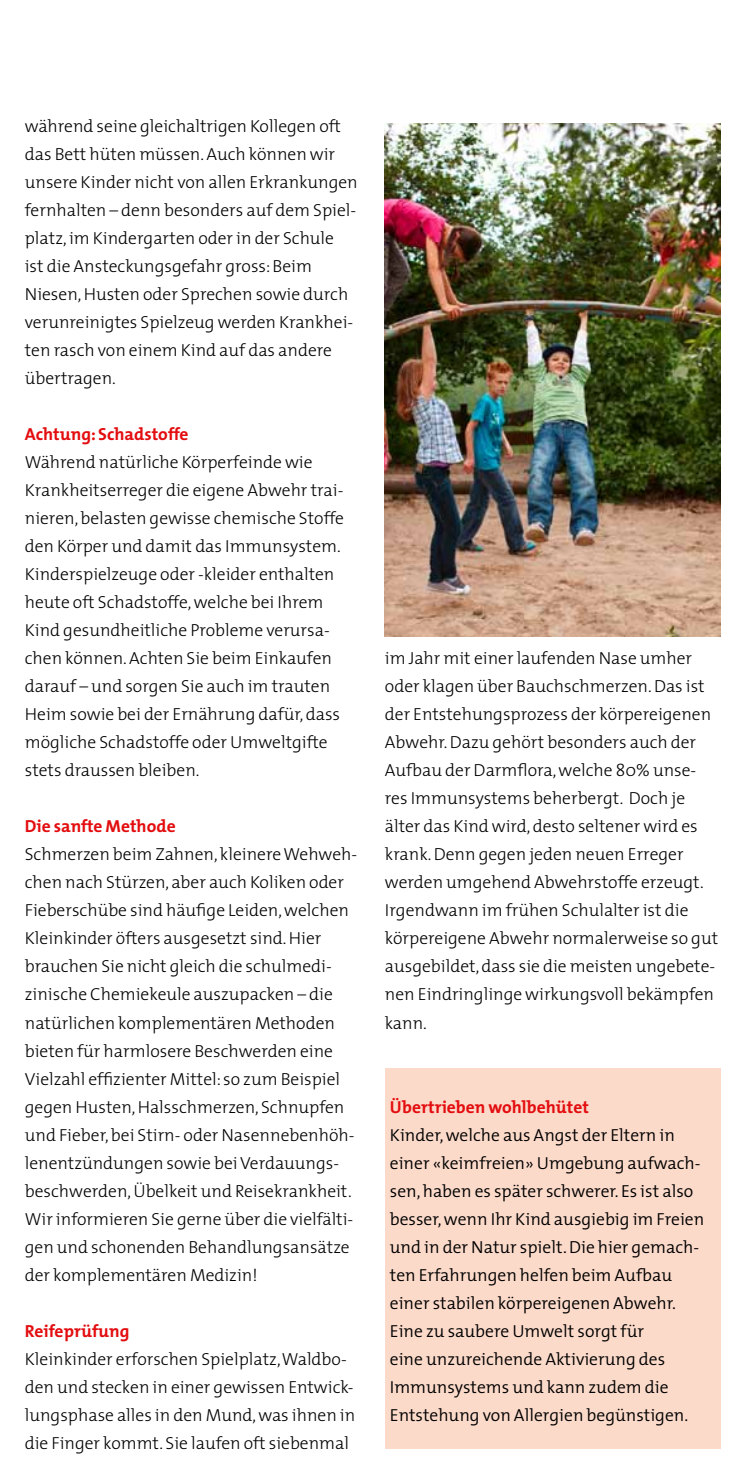
<style>
.page{position:relative;width:745px;height:1474px;background:#fff}
.page>*{position:absolute;margin:0;border:0;box-sizing:border-box;transform-origin:0 0}
.t1{font:300 17.5px/28px "The Mix";color:#000}
.t2{font:300 17.5px/28px "The Mix";color:#000}
.t3{font:700 17.5px "The Mix";color:#e30d0f}
</style>
<div class="page">
<div style="left:384px;top:1068px;width:335px;height:381px;background:#fcdaca"></div>
<img style="left:384px;top:124px;width:335px;height:512px">
<p class="t1" style="left:25px;top:112px;width:334px">während seine gleichaltrigen Kollegen oft das Bett hüten müssen. Auch können wir unsere Kinder nicht von allen Erkrankungen fernhalten – denn besonders auf dem Spiel&shy;platz, im Kindergarten oder in der Schule<br>ist die Ansteckungsgefahr gross: Beim Niesen, Husten oder Sprechen sowie durch verunreinigtes Spielzeug werden Krankhei&shy;ten rasch von einem Kind auf das andere übertragen.</p>
<p class="t3" style="left:25px;top:419px;width:165px">Achtung: Schadstoffe</p>
<p class="t1" style="left:25px;top:448px;width:320px">Während natürliche Körperfeinde wie Krankheitserreger die eigene Abwehr trai&shy;nieren, belasten gewisse chemische Stoffe den Körper und damit das Immunsystem.<br>Kinderspielzeuge oder -kleider enthalten heute oft Schadstoffe, welche bei Ihrem Kind gesundheitliche Probleme verursa&shy;chen können. Achten Sie beim Einkaufen darauf – und sorgen Sie auch im trauten Heim sowie bei der Ernährung dafür, dass mögliche Schadstoffe oder Umweltgifte stets draussen bleiben.</p>
<p class="t3" style="left:25px;top:811px;width:152px">Die sanfte Methode</p>
<p class="t1" style="left:25px;top:840px;width:334px">Schmerzen beim Zahnen, kleinere Wehweh&shy;chen nach Stürzen, aber auch Koliken oder Fieberschübe sind häufige Leiden, welchen Kleinkinder öfters ausgesetzt sind. Hier brauchen Sie nicht gleich die schulmedi&shy;zinische Chemiekeule auszupacken – die natürlichen komplementären Methoden bieten für harmlosere Beschwerden eine Vielzahl effizienter Mittel: so zum Beispiel gegen Husten, Halsschmerzen, Schnupfen und Fieber, bei Stirn- oder Nasennebenhöh&shy;lenentzündungen sowie bei Verdauungs&shy;beschwerden, Übelkeit und Reisekrankheit.<br>Wir informieren Sie gerne über die vielfälti&shy;gen und schonenden Behandlungsansätze der komplementären Medizin!</p>
<p class="t3" style="left:25px;top:1315px;width:106px">Reifeprüfung</p>
<p class="t1" style="left:25px;top:1344px;width:332px">Kleinkinder erforschen Spielplatz, Waldbo&shy;den und stecken in einer gewissen Entwick&shy;lungsphase alles in den Mund, was ihnen in die Finger kommt. Sie laufen oft siebenmal</p>
<p class="t1" style="left:384px;top:644px;width:334px">im Jahr mit einer laufenden Nase umher oder klagen über Bauchschmerzen. Das ist der Entstehungsprozess der körpereigenen Abwehr. Dazu gehört besonders auch der Aufbau der Darmflora, welche 80% unse&shy;res Immunsystems beherbergt. Doch je älter das Kind wird, desto seltener wird es krank. Denn gegen jeden neuen Erreger werden umgehend Abwehrstoffe erzeugt.<br>Irgendwann im frühen Schulalter ist die körpereigene Abwehr normalerweise so gut ausgebildet, dass sie die meisten ungebete&shy;nen Eindringlinge wirkungsvoll bekämpfen kann.</p>
<p class="t3" style="left:389px;top:1091px;width:200px">Übertrieben wohlbehütet</p>
<p class="t2" style="left:389px;top:1120px;width:316px">Kinder, welche aus Angst der Eltern in einer «keimfreien» Umgebung aufwach&shy;sen, haben es später schwerer. Es ist also besser, wenn Ihr Kind ausgiebig im Freien und in der Natur spielt. Die hier gemach&shy;ten Erfahrungen helfen beim Aufbau einer stabilen körpereigenen Abwehr.<br>Eine zu saubere Umwelt sorgt für<br>eine unzureichende Aktivierung des Immunsystems und kann zudem die Entstehung von Allergien begünstigen.</p>
</div>
